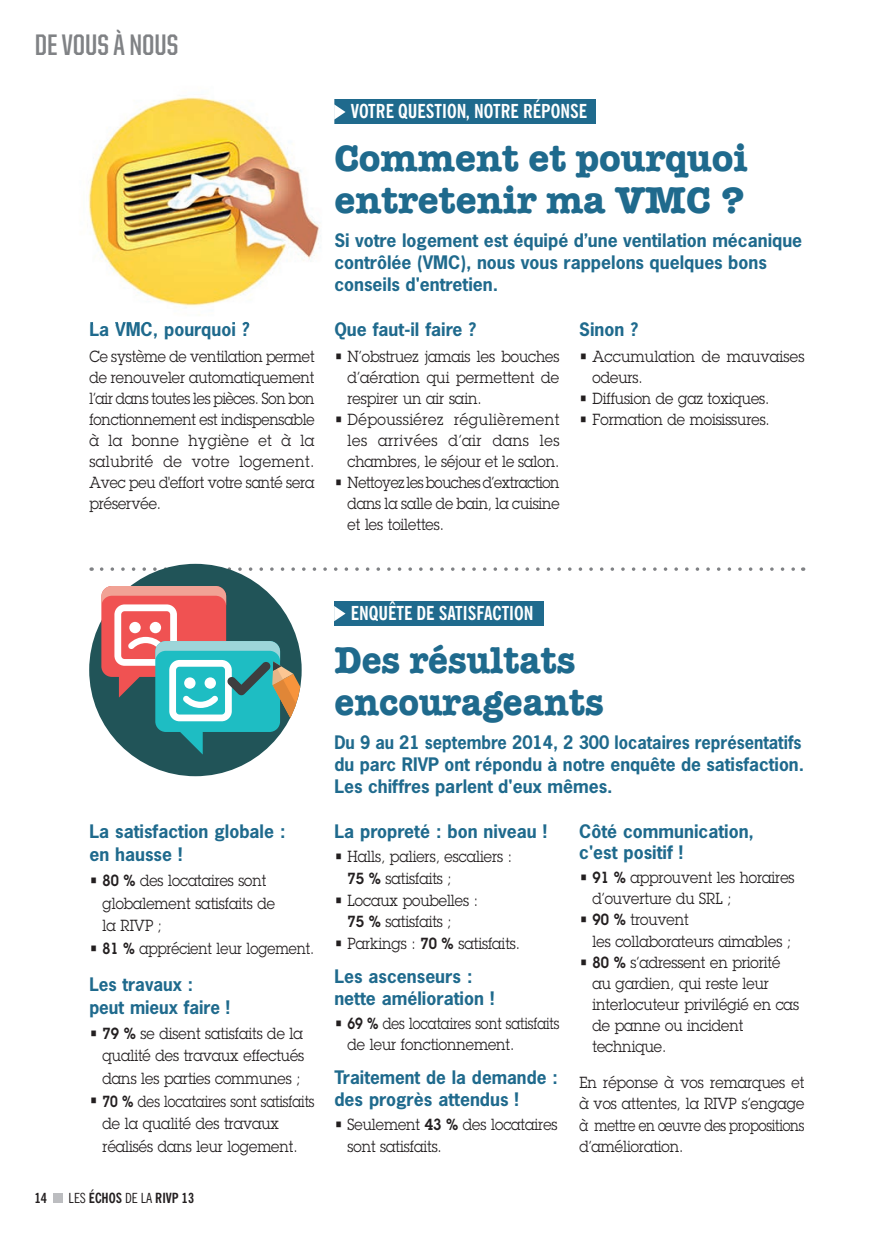
<style>
.page{position:relative;width:869px;height:1241px;background:#fff}
.page>*{position:absolute;margin:0;border:0;box-sizing:border-box;transform-origin:0 0}
.t1{font:700 38.5px/42px "American Typewriter";color:#1f6a8d}
.t2{font:700 38.5px/42px "American Typewriter";color:#1f6a8d;scale:.95 1}
.t3{font:700 29.75px "United Sans Cond";color:#808285}
.t4{font:700 condensed 19.25px "News Gothic BT";color:#fff}
.t5{font:700 17.5px/21.9px "News Gothic";color:#1f6a8d}
.t6{font:700 17.5px/21.9px "News Gothic";color:#1f6a8d;scale:.94 1}
.t7{font:15.75px/21.2px "Lubalin Graph Std";color:#231f20;scale:.9 1}
.t8{font:15.75px/21px "Lubalin Graph Std";color:#231f20;text-align:justify;scale:.89 1}
.t9{font:15.75px/21px "Lubalin Graph Std";color:#231f20;text-align:justify;scale:.92 1}
.t10{font:15.75px/21px "Lubalin Graph Std";color:#231f20;text-align:justify;scale:.88 1}
.t11{font:700 condensed 14px "News Gothic BT";color:#231f20}
.s1{font-weight:600}
.s2{font-weight:400}
</style>
<div class="page">
<div style="left:53px;top:1192px;width:10px;height:10px;background:#bcbdc0"></div>
<div style="left:334px;top:600px;width:209px;height:25px;background:#1f6a8d"></div>
<svg style="left:334px;top:606px;width:11px;height:15px"></svg>
<div style="left:334px;top:99px;width:262px;height:25px;background:#1f6a8d"></div>
<svg style="left:101px;top:567px;width:702px;height:3px"></svg>
<img style="left:88px;top:97px;width:233px;height:225px">
<svg style="left:334px;top:104px;width:11px;height:16px"></svg>
<img style="left:90px;top:322px;width:159px;height:2px">
<div style="left:89px;top:563px;width:212px;height:213px;background:#215458;border-radius:50%"></div>
<svg style="left:101px;top:586px;width:201px;height:168px"></svg>
<h2 class="t3" style="left:35px;top:29px;width:145px">DE VOUS À NOUS</h2>
<p class="t5" style="left:89px;top:317px;width:162px">La VMC, pourquoi ?</p>
<p class="t8" style="left:89px;top:345px;width:254px">Ce système de ventilation permet de renouveler automatiquement l’air dans toutes les pièces. Son bon fonctionnement est indispensable à la bonne hygiène et à la salubrité de votre logement.<br>Avec peu d'effort votre santé sera préservée.</p>
<p class="t4" style="left:350px;top:100px;width:238px">VOTRE QUESTION, NOTRE RÉPONSE</p>
<h1 class="t1" style="left:334px;top:135px;width:414px">Comment et pourquoi entretenir ma VMC ?</h1>
<p class="t5" style="left:334px;top:229px;width:469px">Si votre logement est équipé d’une ventilation mécanique contrôlée (VMC), nous vous rappelons quelques bons conseils d'entretien.</p>
<p class="t5" style="left:334px;top:318px;width:143px">Que faut-il faire ?</p>
<p class="t7" style="left:347px;top:345px;width:237px;text-align:justify;text-indent:-13px">• N’obstruez jamais les bouches d’aération qui permettent de respirer un air sain.</p>
<p class="t9" style="left:347px;top:408px;width:232px;text-indent:-13px">• Dépoussiérez régulièrement les arrivées d’air dans les chambres, le séjour et le salon.</p>
<p class="t10" style="left:347px;top:471px;width:242px;text-indent:-13px">• Nettoyez les bouches d’extraction dans la salle de bain, la cuisine et les toilettes.</p>
<p class="t5" style="left:579px;top:318px;width:60px">Sinon ?</p>
<p class="t9" style="left:592px;top:345px;width:232px;text-indent:-13px">• Accumulation de mauvaises odeurs.</p>
<p class="t7" style="left:579px;top:387px;width:213px">• Diffusion de gaz toxiques.</p>
<p class="t7" style="left:579px;top:408px;width:213px">• Formation de moisissures.</p>
<p class="t5" style="left:89px;top:819px;width:197px;line-height:22.6px">La satisfaction globale : en hausse !</p>
<p class="t7" style="left:102px;top:868px;width:193px;line-height:22.6px;text-indent:-13px">• <span class="s1">80 %</span> des locataires sont globalement satisfaits de la RIVP ;</p>
<p class="t7" style="left:89px;top:937px;width:251px">• <span class="s1">81 %</span> apprécient leur logement.</p>
<p class="t5" style="left:89px;top:972px;width:142px;line-height:22.6px">Les travaux : peut mieux faire !</p>
<p class="t7" style="left:102px;top:1021px;width:225px;line-height:22.6px;text-align:justify;text-indent:-13px">• <span class="s1">79 %</span> se disent satisfaits de la qualité des travaux effectués dans les parties communes ;</p>
<p class="t7" style="left:102px;top:1089px;width:237px;line-height:22.6px;text-indent:-13px">• <span class="s1">70 %</span> des locataires sont satisfaits de la qualité des travaux réalisés dans leur logement.</p>
<p class="t11" style="left:35px;top:1188px;width:14px">14</p>
<p class="t11" style="left:69px;top:1188px;width:127px"><span class="s2">LES</span> ÉCHOS <span class="s2">DE LA</span> RIVP 13</p>
<p class="t4" style="left:350px;top:601px;width:184px">ENQUÊTE DE SATISFACTION</p>
<h1 class="t2" style="left:334px;top:636px;width:285px">Des résultats encourageants</h1>
<p class="t6" style="left:334px;top:731px;width:501px">Du 9 au 21 septembre 2014, 2 300 locataires représentatifs du parc RIVP ont répondu à notre enquête de satisfaction.<br>Les chiffres parlent d'eux mêmes.</p>
<p class="t5" style="left:334px;top:820px;width:214px">La propreté : bon niveau !</p>
<p class="t7" style="left:347px;top:845px;width:184px;text-indent:-13px">• Halls, paliers, escaliers :<br><span class="s1">75 %</span> satisfaits ;</p>
<p class="t7" style="left:347px;top:889px;width:146px;text-indent:-13px">• Locaux poubelles :<br><span class="s1">75 %</span> satisfaits ;</p>
<p class="t7" style="left:334px;top:932px;width:208px">• Parkings : <span class="s1">70 %</span> satisfaits.</p>
<p class="t5" style="left:334px;top:964px;width:161px">Les ascenseurs : nette amélioration !</p>
<p class="t7" style="left:347px;top:1011px;width:237px;text-indent:-13px">• <span class="s1">69 %</span> des locataires sont satisfaits de leur fonctionnement.</p>
<p class="t5" style="left:334px;top:1066px;width:225px">Traitement de la demande : des progrès attendus !</p>
<p class="t7" style="left:347px;top:1113px;width:235px;text-indent:-13px">• Seulement <span class="s1">43 %</span> des locataires sont satisfaits.</p>
<p class="t5" style="left:579px;top:820px;width:176px;line-height:21.2px">Côté communication, c'est positif !</p>
<p class="t7" style="left:592px;top:866px;width:226px;text-indent:-13px">• <span class="s1">91 %</span> approuvent les horaires d’ouverture du SRL ;</p>
<p class="t7" style="left:592px;top:908px;width:222px;text-indent:-13px">• <span class="s1">90 %</span> trouvent<br>les collaborateurs aimables ;</p>
<p class="t7" style="left:592px;top:951px;width:231px;text-indent:-13px">• <span class="s1">80 %</span> s’adressent en priorité au gardien, qui reste leur interlocuteur privilégié en cas de panne ou incident technique.</p>
<p class="t7" style="left:579px;top:1071px;width:251px;text-align:justify">En réponse à vos remarques et à vos attentes, la RIVP s’engage à mettre en œuvre des propositions d’amélioration.</p>
</div>
